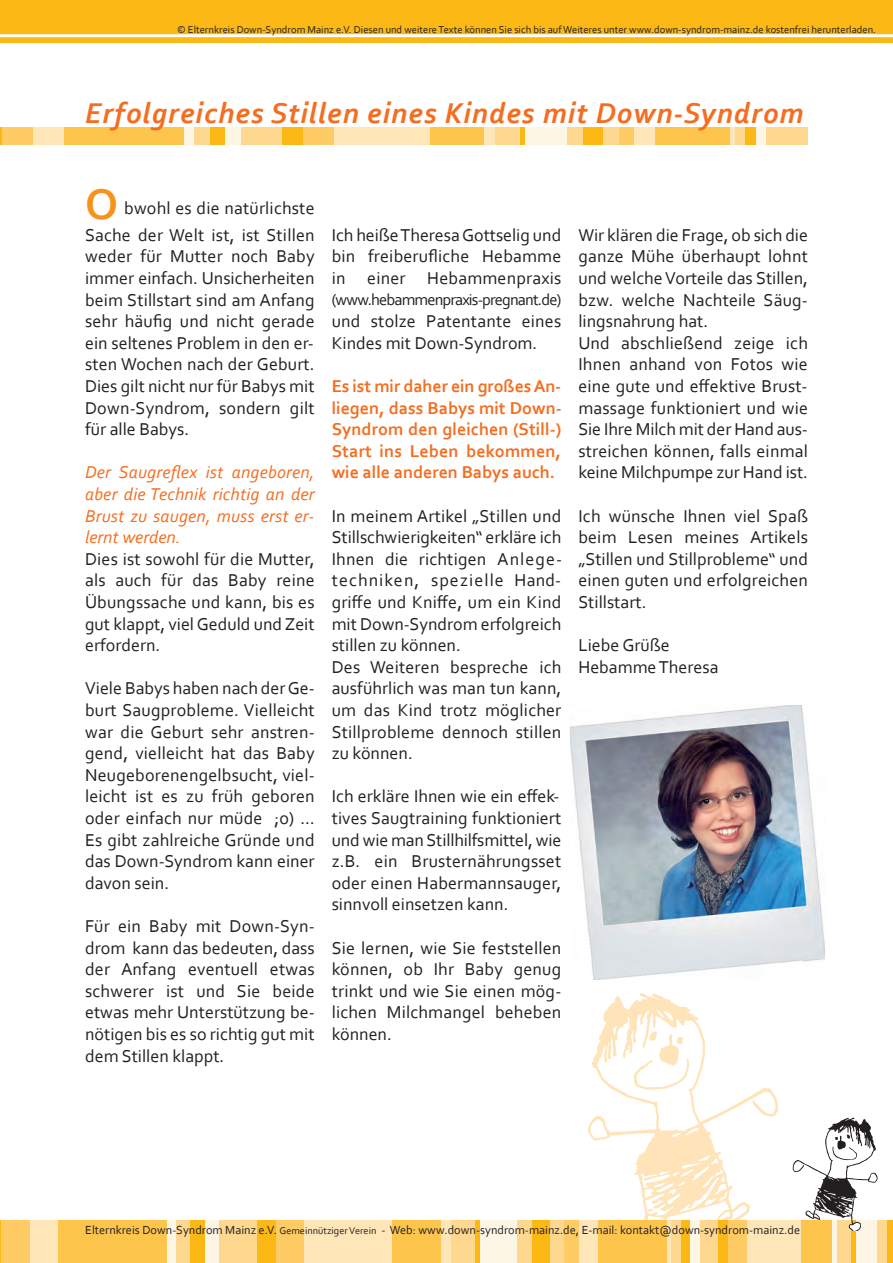
<style>
.page{position:relative;width:893px;height:1263px;background:#fff}
.page>*{position:absolute;margin:0;border:0;box-sizing:border-box;transform-origin:0 0}
.t1{font:700 45px "Corbel";color:#f7931d}
.t2{font:italic 700 30px "Corbel";letter-spacing:.035em;color:#f36e21}
.t3{font:18px/21.6px "Corbel";letter-spacing:.01em;color:#231f20;text-align:justify}
.t4{font:700 18px/21.6px "Corbel";letter-spacing:.005em;color:#f36e21;text-align:justify}
.t5{font:italic 18px/21.6px "Corbel";letter-spacing:.01em;color:#f36e21;text-align:justify}
.t6{font:16.5px "Corbel";letter-spacing:-.05em;color:#231f20}
.t7{font:12.3px "Corbel";color:#231f20}
.t8{font:10.5px "Corbel";color:#231f20}
.s1{font-size:10.2px}
</style>
<div class="page">
<svg style="left:588px;top:993px;width:190px;height:140px"></svg>
<svg style="left:589px;top:1008px;width:188px;height:212px"></svg>
<div style="left:0;top:0;width:893px;height:43px;background:#fcb814"></div>
<hr style="left:0;top:34px;width:893px;height:3px;background:#fff">
<hr style="left:0;top:128px;width:3px;height:17px;background:#fcb814">
<div style="left:3px;top:128px;width:31px;height:17px;background:#fecb64"></div>
<div style="left:34px;top:128px;width:31px;height:17px;background:#fee6b9"></div>
<div style="left:65px;top:128px;width:119px;height:17px;background:#fec54d"></div>
<div style="left:184px;top:128px;width:10px;height:17px;background:#fef6e5"></div>
<div style="left:194px;top:128px;width:16px;height:17px;background:#fed88f"></div>
<div style="left:210px;top:128px;width:15px;height:17px;background:#fcb814"></div>
<div style="left:225px;top:128px;width:16px;height:17px;background:#fef6e5"></div>
<div style="left:241px;top:128px;width:41px;height:17px;background:#fed88f"></div>
<div style="left:282px;top:128px;width:21px;height:17px;background:#fcb814"></div>
<div style="left:303px;top:128px;width:31px;height:17px;background:#fecb64"></div>
<div style="left:334px;top:128px;width:96px;height:17px;background:#fee6b9"></div>
<div style="left:430px;top:128px;width:54px;height:17px;background:#fec54d"></div>
<div style="left:484px;top:128px;width:11px;height:17px;background:#fee6b9"></div>
<div style="left:495px;top:128px;width:26px;height:17px;background:#fed88f"></div>
<div style="left:521px;top:128px;width:5px;height:17px;background:#fcb814"></div>
<div style="left:526px;top:128px;width:41px;height:17px;background:#fef6e5"></div>
<div style="left:567px;top:128px;width:16px;height:17px;background:#fed88f"></div>
<div style="left:583px;top:128px;width:20px;height:17px;background:#fcb814"></div>
<div style="left:603px;top:128px;width:16px;height:17px;background:#fed88f"></div>
<div style="left:619px;top:128px;width:15px;height:17px;background:#fecb64"></div>
<div style="left:634px;top:128px;width:21px;height:17px;background:#fee6b9"></div>
<div style="left:655px;top:128px;width:75px;height:17px;background:#fec54d"></div>
<div style="left:730px;top:128px;width:5px;height:17px;background:#fee6b9"></div>
<div style="left:735px;top:128px;width:11px;height:17px;background:#fed88f"></div>
<div style="left:746px;top:128px;width:10px;height:17px;background:#fcb814"></div>
<div style="left:756px;top:128px;width:10px;height:17px;background:#fef6e5"></div>
<div style="left:766px;top:128px;width:42px;height:17px;background:#fed88f"></div>
<hr style="left:0;top:1220px;width:1px;height:43px;background:#fcb814">
<div style="left:1px;top:1220px;width:29px;height:43px;background:#fecb64"></div>
<div style="left:30px;top:1220px;width:28px;height:43px;background:#fee6b9"></div>
<div style="left:58px;top:1220px;width:109px;height:43px;background:#fec54d"></div>
<div style="left:167px;top:1220px;width:10px;height:43px;background:#fef6e5"></div>
<div style="left:177px;top:1220px;width:14px;height:43px;background:#fed88f"></div>
<div style="left:191px;top:1220px;width:14px;height:43px;background:#fcb814"></div>
<div style="left:205px;top:1220px;width:14px;height:43px;background:#fef6e5"></div>
<div style="left:219px;top:1220px;width:38px;height:43px;background:#fed88f"></div>
<div style="left:257px;top:1220px;width:19px;height:43px;background:#fcb814"></div>
<div style="left:276px;top:1220px;width:28px;height:43px;background:#fecb64"></div>
<div style="left:304px;top:1220px;width:88px;height:43px;background:#fee6b9"></div>
<div style="left:392px;top:1220px;width:50px;height:43px;background:#fec54d"></div>
<div style="left:442px;top:1220px;width:9px;height:43px;background:#fee6b9"></div>
<div style="left:451px;top:1220px;width:24px;height:43px;background:#fed88f"></div>
<div style="left:475px;top:1220px;width:5px;height:43px;background:#fcb814"></div>
<div style="left:480px;top:1220px;width:37px;height:43px;background:#fef6e5"></div>
<div style="left:517px;top:1220px;width:15px;height:43px;background:#fed88f"></div>
<div style="left:532px;top:1220px;width:19px;height:43px;background:#fcb814"></div>
<div style="left:551px;top:1220px;width:14px;height:43px;background:#fed88f"></div>
<div style="left:565px;top:1220px;width:14px;height:43px;background:#fecb64"></div>
<div style="left:579px;top:1220px;width:19px;height:43px;background:#fee6b9"></div>
<div style="left:598px;top:1220px;width:69px;height:43px;background:#fec54d"></div>
<hr style="left:667px;top:1220px;width:4px;height:43px;background:#fee6b9">
<div style="left:671px;top:1220px;width:10px;height:43px;background:#fed88f"></div>
<div style="left:681px;top:1220px;width:9px;height:43px;background:#fcb814"></div>
<div style="left:690px;top:1220px;width:10px;height:43px;background:#fef6e5"></div>
<div style="left:700px;top:1220px;width:19px;height:43px;background:#fed88f"></div>
<div style="left:719px;top:1220px;width:9px;height:43px;background:#fcb814"></div>
<div style="left:728px;top:1220px;width:19px;height:43px;background:#fecb64"></div>
<div style="left:747px;top:1220px;width:55px;height:43px;background:#fee6b9"></div>
<div style="left:802px;top:1220px;width:30px;height:43px;background:#fec54d"></div>
<div style="left:832px;top:1220px;width:5px;height:43px;background:#fef6e5"></div>
<div style="left:837px;top:1220px;width:14px;height:43px;background:#fed88f"></div>
<div style="left:851px;top:1220px;width:5px;height:43px;background:#fcb814"></div>
<div style="left:856px;top:1220px;width:21px;height:43px;background:#fef6e5"></div>
<div style="left:877px;top:1220px;width:10px;height:43px;background:#fed88f"></div>
<div style="left:887px;top:1220px;width:6px;height:43px;background:#fcb814"></div>
<svg style="left:792px;top:1117px;width:86px;height:114px"></svg>
<img style="left:570px;top:705px;width:255px;height:257px">
<img style="left:578px;top:935px;width:225px;height:45px">
<p class="t8" style="left:177px;top:23px;width:700px">© Elternkreis Down‐Syndrom Mainz e.V. Diesen und weitere Texte können Sie sich bis auf Weiteres unter www.down‐syndrom‐mainz.de kostenfrei herunterladen.</p>
<h2 class="t2" style="left:85px;top:94px;width:720px">Erfolgreiches Stillen eines Kindes mit Down‐Syndrom</h2>
<h1 class="t1" style="left:85px;top:176px;width:35px">O</h1>
<p class="t3" style="left:85px;top:194px;width:231px;line-height:27px;text-align:right">bwohl es die natürlichste<br>Sache der Welt ist, ist Stillen</p>
<p class="t3" style="left:85px;top:245px;width:231px">weder für Mutter noch Baby immer einfach. Unsicherheiten beim Stillstart sind am Anfang sehr häufig und nicht gerade ein seltenes Problem in den er‐ sten Wochen nach der Geburt.<br>Dies gilt nicht nur für Babys mit Down‐Syndrom, sondern gilt für alle Babys.</p>
<p class="t5" style="left:85px;top:461px;width:231px">Der Saugreflex ist angeboren, aber die Technik richtig an der Brust zu saugen, muss erst er‐ lernt werden.</p>
<p class="t3" style="left:85px;top:548px;width:231px">Dies ist sowohl für die Mutter, als auch für das Baby reine Übungssache und kann, bis es gut klappt, viel Geduld und Zeit erfordern.</p>
<p class="t3" style="left:85px;top:677px;width:231px">Viele Babys haben nach der Ge‐ burt Saugprobleme. Vielleicht war die Geburt sehr anstren‐ gend, vielleicht hat das Baby Neugeborenengelbsucht, viel‐ leicht ist es zu früh geboren oder einfach nur müde ;o) … Es gibt zahlreiche Gründe und das Down‐Syndrom kann einer davon sein.</p>
<p class="t3" style="left:85px;top:915px;width:231px">Für ein Baby mit Down‐Syn‐ drom kann das bedeuten, dass der Anfang eventuell etwas schwerer ist und Sie beide etwas mehr Unterstützung be‐ nötigen bis es so richtig gut mit dem Stillen klappt.</p>
<p class="t3" style="left:332px;top:224px;width:231px">Ich heiße Theresa Gottselig und bin freiberufliche Hebamme in einer Hebammenpraxis</p>
<p class="t6" style="left:332px;top:290px;width:231px">(www.hebammenpraxis‐pregnant.de)</p>
<p class="t3" style="left:332px;top:310px;width:231px">und stolze Patentante eines<br>Kindes mit Down‐Syndrom.</p>
<p class="t4" style="left:332px;top:375px;width:231px">Es ist mir daher ein großes An‐ liegen, dass Babys mit Down‐ Syndrom den gleichen (Still‐)<br>Start ins Leben bekommen, wie alle anderen Babys auch.</p>
<p class="t3" style="left:332px;top:505px;width:232px;text-align:left">In meinem Artikel „Stillen und<br>Stillschwierigkeiten“ erkläre ich<br>Ihnen die richtigen Anlege‐ techniken, spezielle Hand‐ griffe und Kniffe, um ein Kind mit Down‐Syndrom erfolgreich stillen zu können.<br>Des Weiteren bespreche ich ausführlich was man tun kann, um das Kind trotz möglicher<br>Stillprobleme dennoch stillen zu können.</p>
<p class="t3" style="left:332px;top:785px;width:231px">Ich erkläre Ihnen wie ein effek‐ tives Saugtraining funktioniert und wie man Stillhilfsmittel, wie z.B. ein Brusternährungsset oder einen Habermannsauger, sinnvoll einsetzen kann.</p>
<p class="t3" style="left:332px;top:937px;width:231px">Sie lernen, wie Sie feststellen können, ob Ihr Baby genug trinkt und wie Sie einen mög‐ lichen Milchmangel beheben können.</p>
<p class="t3" style="left:578px;top:224px;width:231px;text-align:left">Wir klären die Frage, ob sich die ganze Mühe überhaupt lohnt und welche Vorteile das Stillen, bzw. welche Nachteile Säug‐ lingsnahrung hat.<br>Und abschließend zeige ich<br>Ihnen anhand von Fotos wie eine gute und effektive Brust‐ massage funktioniert und wie<br>Sie Ihre Milch mit der Hand aus‐ streichen können, falls einmal keine Milchpumpe zur Hand ist.</p>
<p class="t3" style="left:578px;top:505px;width:231px">Ich wünsche Ihnen viel Spaß beim Lesen meines Artikels „Stillen und Stillprobleme“ und einen guten und erfolgreichen Stillstart.</p>
<p class="t3" style="left:578px;top:634px;width:142px">Liebe Grüße<br>Hebamme Theresa</p>
<p class="t7" style="left:85px;top:1222px;width:716px">Elternkreis Down‐Syndrom Mainz e.V. <span class="s1">Gemeinnütziger Verein</span> ‐ Web: www.down‐syndrom‐mainz.de, E‐mail: kontakt@down‐syndrom‐mainz.de</p>
</div>
